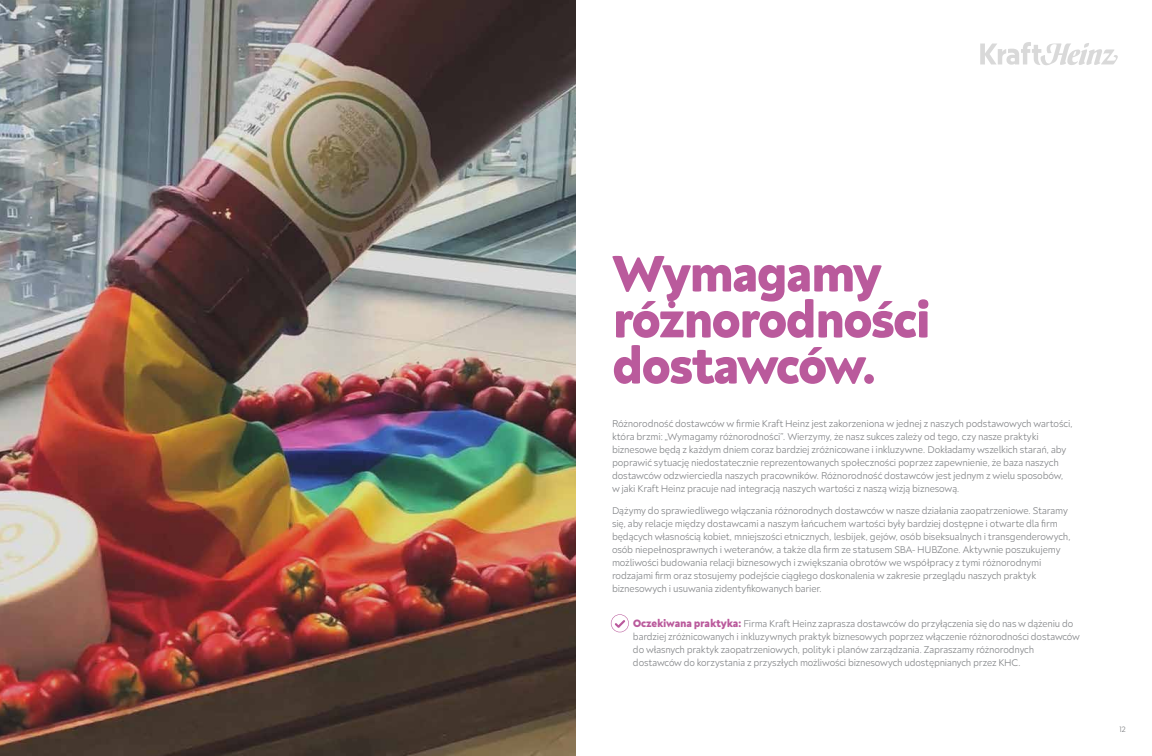
<style>
.page{position:relative;width:1152px;height:756px;background:#fff}
.page>*{position:absolute;margin:0;border:0;box-sizing:border-box;transform-origin:0 0}
.t1{font:800 52px/46px "Neufreit";letter-spacing:-.035em;color:#ba5a9c}
.t2{font:300 10px/13px "Neufreit";letter-spacing:-.01em;color:#808285}
.t3{font:300 8px "Neufreit";color:#808285}
.s1{font-weight:800;font-size:11px;color:#ba5a9c}
</style>
<div class="page">
<img style="left:0;top:0;width:576px;height:756px">
<svg style="left:980px;top:42px;width:138px;height:23px"></svg>
<svg style="left:611px;top:614px;width:18px;height:18px"></svg>
<h1 class="t1" style="left:612px;top:249px;width:320px">Wymagamy różnorodności dostawców.</h1>
<p class="t2" style="left:612px;top:417px;width:462px">Różnorodność dostawców w firmie Kraft Heinz jest zakorzeniona w jednej z naszych podstawowych wartości, która brzmi: „Wymagamy różnorodności”. Wierzymy, że nasz sukces zależy od tego, czy nasze praktyki biznesowe będą z każdym dniem coraz bardziej zróżnicowane i inkluzywne. Dokładamy wszelkich starań, aby poprawić sytuację niedostatecznie reprezentowanych społeczności poprzez zapewnienie, że baza naszych dostawców odzwierciedla naszych pracowników. Różnorodność dostawców jest jednym z wielu sposobów, w jaki Kraft Heinz pracuje nad integracją naszych wartości z naszą wizją biznesową.</p>
<p class="t2" style="left:612px;top:504px;width:460px">Dążymy do sprawiedliwego włączania różnorodnych dostawców w nasze działania zaopatrzeniowe. Staramy się, aby relacje między dostawcami a naszym łańcuchem wartości były bardziej dostępne i otwarte dla firm będących własnością kobiet, mniejszości etnicznych, lesbijek, gejów, osób biseksualnych i transgenderowych, osób niepełnosprawnych i weteranów, a także dla firm ze statusem SBA- HUBZone. Aktywnie poszukujemy możliwości budowania relacji biznesowych i zwiększania obrotów we współpracy z tymi różnorodnymi rodzajami firm oraz stosujemy podejście ciągłego doskonalenia w zakresie przeglądu naszych praktyk biznesowych i usuwania zidentyfikowanych barier.</p>
<p class="t2" style="left:633px;top:617px;width:449px"><span class="s1">Oczekiwana praktyka:</span> Firma Kraft Heinz zaprasza dostawców do przyłączenia się do nas w dążeniu do bardziej zróżnicowanych i inkluzywnych praktyk biznesowych poprzez włączenie różnorodności dostawców do własnych praktyk zaopatrzeniowych, polityk i planów zarządzania. Zapraszamy różnorodnych dostawców do korzystania z przyszłych możliwości biznesowych udostępnianych przez KHC.</p>
<p class="t3" style="left:1119px;top:725px;width:8px">12</p>
</div>
